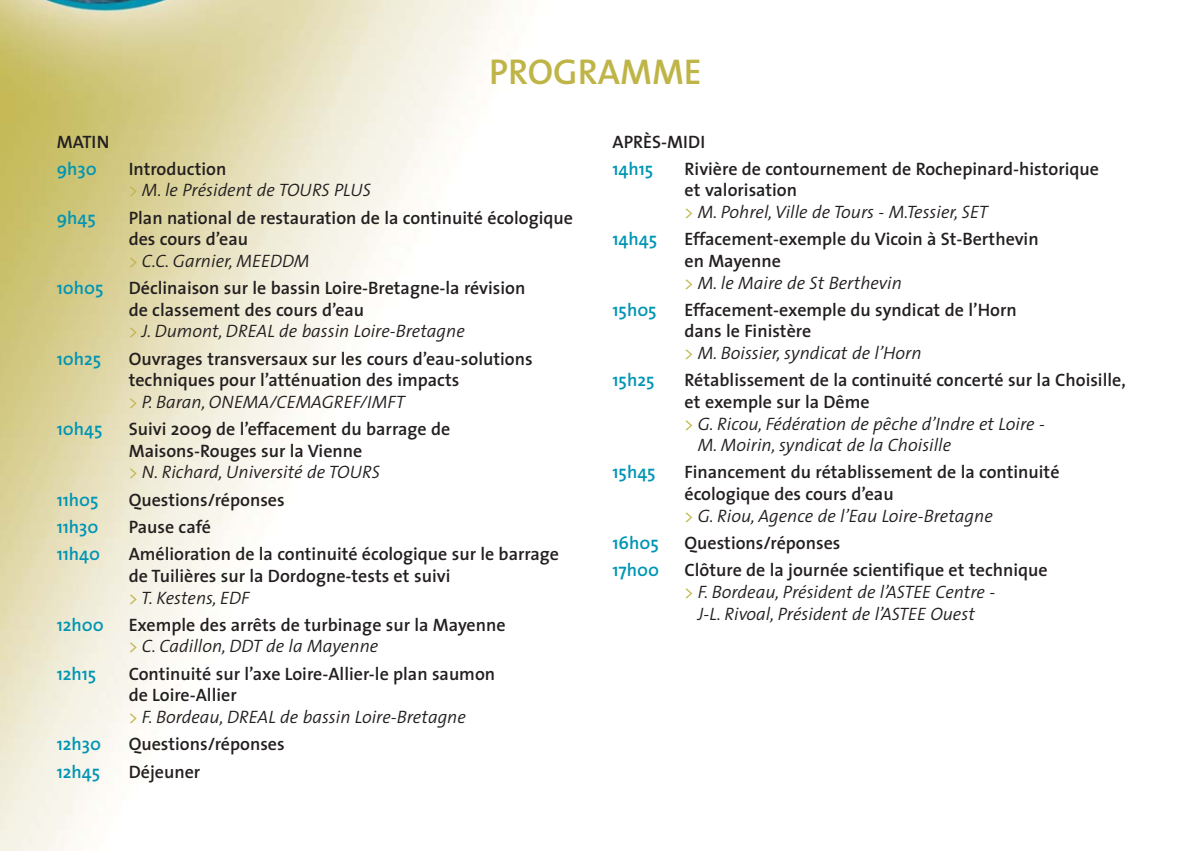
<style>
.page{position:relative;width:1191px;height:851px;background:#fff}
.page>*{position:absolute;margin:0;border:0;box-sizing:border-box;transform-origin:0 0}
.t1{font:600 36px "The Sans";color:#bfb447}
.t2{font:600 18px/21.6px "The Sans";color:#231f20}
.t3{font:italic 300 18px/21.6px "The Sans";color:#231f20}
.t4{font:600 18px "The Sans";color:#0095b4}
.s1{font-weight:600;font-style:normal}
.s2{color:#bfb447}
.s3{font-weight:300;font-style:italic;color:#bfb447}
.s4{font-weight:300;font-style:italic}
</style>
<div class="page">
<img style="left:0;top:0;width:503px;height:850px">
<h1 class="t1" style="left:489px;top:58px;width:214px">PROGRAMME</h1>
<p class="t2" style="left:57px;top:132px;width:54px">MATIN</p>
<p class="t4" style="left:57px;top:162px;width:42px">9h30</p>
<p class="t3" style="left:129px;top:160px;width:244px"><span class="s1">Introduction<br></span><span class="s2">&gt;</span> M. le Président de TOURS PLUS</p>
<p class="t4" style="left:57px;top:211px;width:41px">9h45</p>
<p class="t2" style="left:129px;top:208px;width:446px">Plan national de restauration de la continuité écologique des cours d’eau<br><span class="s3">&gt;</span> <span class="s4">C.C. Garnier, MEEDDM</span></p>
<p class="t4" style="left:57px;top:281px;width:48px">10h05</p>
<p class="t2" style="left:129px;top:279px;width:398px">Déclinaison sur le bassin Loire-Bretagne-la révision de classement des cours d’eau<br><span class="s3">&gt;</span> <span class="s4">J. Dumont, DREAL de bassin Loire-Bretagne</span></p>
<p class="t4" style="left:57px;top:352px;width:46px">10h25</p>
<p class="t2" style="left:129px;top:349px;width:405px">Ouvrages transversaux sur les cours d’eau-solutions techniques pour l’atténuation des impacts<br><span class="s3">&gt;</span> <span class="s4">P. Baran, ONEMA/CEMAGREF/IMFT</span></p>
<p class="t4" style="left:57px;top:422px;width:47px">10h45</p>
<p class="t2" style="left:129px;top:420px;width:323px">Suivi 2009 de l’effacement du barrage de<br>Maisons-Rouges sur la Vienne<br><span class="s3">&gt;</span> <span class="s4">N. Richard, Université de TOURS</span></p>
<p class="t4" style="left:57px;top:493px;width:43px">11h05</p>
<p class="t2" style="left:129px;top:490px;width:157px">Questions/réponses</p>
<p class="t4" style="left:57px;top:520px;width:43px">11h30</p>
<p class="t2" style="left:129px;top:518px;width:84px">Pause café</p>
<p class="t4" style="left:57px;top:547px;width:45px">11h40</p>
<p class="t2" style="left:129px;top:545px;width:432px">Amélioration de la continuité écologique sur le barrage de Tuilières sur la Dordogne-tests et suivi<br><span class="s3">&gt;</span> <span class="s4">T. Kestens, EDF</span></p>
<p class="t4" style="left:57px;top:618px;width:49px">12h00</p>
<p class="t2" style="left:129px;top:615px;width:378px">Exemple des arrêts de turbinage sur la Mayenne <span class="s3">&gt;</span> <span class="s4">C. Cadillon, DDT de la Mayenne</span></p>
<p class="t4" style="left:57px;top:666px;width:41px">12h15</p>
<p class="t2" style="left:129px;top:664px;width:368px">Continuité sur l’axe Loire-Allier-le plan saumon de Loire-Allier<br><span class="s3">&gt;</span> <span class="s4">F. Bordeau, DREAL de bassin Loire-Bretagne</span></p>
<p class="t4" style="left:57px;top:737px;width:46px">12h30</p>
<p class="t2" style="left:129px;top:735px;width:157px">Questions/réponses</p>
<p class="t4" style="left:57px;top:764px;width:45px">12h45</p>
<p class="t2" style="left:129px;top:762px;width:73px">Déjeuner</p>
<p class="t2" style="left:612px;top:132px;width:94px">APRÈS-MIDI</p>
<p class="t4" style="left:612px;top:162px;width:42px">14h15</p>
<p class="t2" style="left:684px;top:160px;width:416px">Rivière de contournement de Rochepinard-historique et valorisation<br><span class="s3">&gt;</span> <span class="s4">M. Pohrel, Ville de Tours - M.Tessier, SET</span></p>
<p class="t4" style="left:612px;top:232px;width:46px">14h45</p>
<p class="t2" style="left:684px;top:230px;width:355px">Effacement-exemple du Vicoin à St-Berthevin en Mayenne<br><span class="s3">&gt;</span> <span class="s4">M. le Maire de St Berthevin</span></p>
<p class="t4" style="left:612px;top:303px;width:46px">15h05</p>
<p class="t2" style="left:684px;top:300px;width:334px">Effacement-exemple du syndicat de l’Horn dans le Finistère<br><span class="s3">&gt;</span> <span class="s4">M. Boissier, syndicat de l’Horn</span></p>
<p class="t4" style="left:612px;top:373px;width:43px">15h25</p>
<p class="t2" style="left:684px;top:371px;width:443px">Rétablissement de la continuité concerté sur la Choisille,</p>
<p class="t2" style="left:684px;top:393px;width:187px">et exemple sur la Dême</p>
<p class="t3" style="left:684px;top:414px;width:362px"><span class="s2">&gt;</span> G. Ricou, Fédération de pêche d’Indre et Loire -</p>
<p class="t3" style="left:698px;top:436px;width:255px">M. Moirin, syndicat de la Choisille</p>
<p class="t4" style="left:612px;top:465px;width:45px">15h45</p>
<p class="t2" style="left:684px;top:463px;width:376px">Financement du rétablissement de la continuité écologique des cours d’eau<br><span class="s3">&gt;</span> <span class="s4">G. Riou, Agence de l’Eau Loire-Bretagne</span></p>
<p class="t4" style="left:612px;top:536px;width:48px">16h05</p>
<p class="t2" style="left:684px;top:533px;width:157px">Questions/réponses</p>
<p class="t4" style="left:612px;top:563px;width:48px">17h00</p>
<p class="t2" style="left:684px;top:561px;width:365px">Clôture de la journée scientifique et technique</p>
<p class="t3" style="left:684px;top:582px;width:312px"><span class="s2">&gt;</span> F. Bordeau, Président de l’ASTEE Centre -</p>
<p class="t3" style="left:698px;top:604px;width:278px">J-L. Rivoal, Président de l’ASTEE Ouest</p>
</div>
